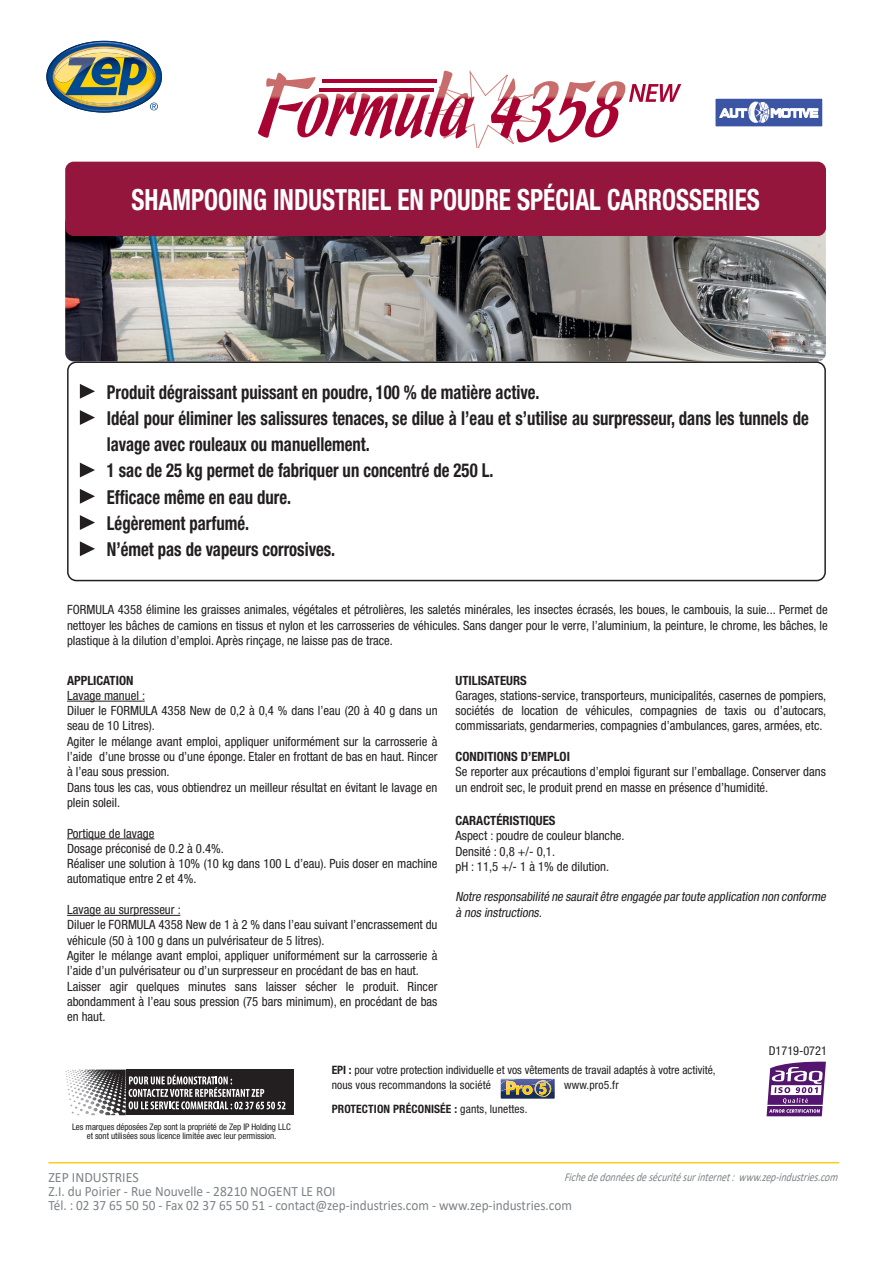
<style>
.page{position:relative;width:893px;height:1263px;background:#fff}
.page>*{position:absolute;margin:0;border:0;box-sizing:border-box;transform-origin:0 0}
.t1{font:700 condensed 29.25px "Helvetica Neue LT Std";color:#fff;scale:.86 1}
.t2{font:700 condensed 19.2px/26.2px "Helvetica Neue LT Std";color:#231f20;scale:.87 1}
.t3{font:14.25px/14.2px "Calibri";color:#7e8387}
.t4{font:condensed 12.75px/15.3px "Helvetica Neue LT Std";color:#231f20}
.t5{font:italic condensed 12.75px/15.3px "Helvetica Neue LT Std";color:#231f20}
.t6{font:700 condensed 12.75px "Helvetica Neue LT Std";color:#231f20}
.t7{font:condensed 12.3px "Helvetica Neue LT Std";color:#231f20}
.t8{font:italic 12px "Calibri";color:#7e8387;scale:.82 1}
.t9{font:condensed 11.55px/15px "Helvetica Neue LT Std";color:#231f20}
.t10{font:700 condensed 11.55px "Helvetica Neue LT Std";letter-spacing:.01em;color:#231f20}
.t11{font:condensed 9px/9px "Helvetica Neue LT Std";letter-spacing:-.005em;color:#231f20;text-align:center}
.s1{font-weight:700}
.s2{font-weight:400}
</style>
<div class="page">
<hr style="left:48px;top:1162px;width:791px;height:1px;background:#fecc18">
<svg style="left:150px;top:103px;width:8px;height:7px"></svg>
<img style="left:90px;top:41px;width:28px;height:1px">
<img style="left:46px;top:69px;width:2px;height:16px">
<img style="left:161px;top:70px;width:1px;height:13px">
<img style="left:79px;top:108px;width:50px;height:5px">
<img style="left:48px;top:61px;width:4px;height:31px">
<img style="left:80px;top:107px;width:48px;height:4px">
<img style="left:74px;top:42px;width:60px;height:4px">
<img style="left:52px;top:46px;width:104px;height:61px">
<img style="left:54px;top:77px;width:11px;height:6px">
<svg style="left:92px;top:46px;width:12px;height:1px"></svg>
<svg style="left:48px;top:65px;width:7px;height:13px"></svg>
<img style="left:54px;top:48px;width:99px;height:29px">
<svg style="left:65px;top:54px;width:96px;height:42px;background:#72846b"></svg>
<img style="left:65px;top:230px;width:761px;height:131px">
<svg style="left:766px;top:1061px;width:60px;height:56px"></svg>
<hr style="left:767px;top:1105px;width:56px;height:1px;background:#fff">
<div style="left:126px;top:1069px;width:167px;height:46px;background:#231f20"></div>
<svg style="left:79px;top:1069px;width:206px;height:46px"></svg>
<svg style="left:501px;top:1079px;width:54px;height:20px"></svg>
<img style="left:501px;top:1079px;width:24px;height:5px">
<div style="left:65px;top:162px;width:761px;height:74px;background:#94163d;border-radius:9px"></div>
<hr style="left:67px;top:701px;width:78px;height:1px;background:#231f20">
<hr style="left:67px;top:838px;width:87px;height:1px;background:#231f20">
<hr style="left:67px;top:915px;width:113px;height:1px;background:#231f20">
<svg style="left:80px;top:384px;width:15px;height:15px"></svg>
<svg style="left:80px;top:410px;width:15px;height:15px"></svg>
<svg style="left:80px;top:463px;width:15px;height:14px"></svg>
<svg style="left:80px;top:489px;width:15px;height:15px"></svg>
<svg style="left:80px;top:515px;width:15px;height:15px"></svg>
<svg style="left:80px;top:541px;width:15px;height:15px"></svg>
<div style="left:67px;top:361px;width:759px;height:220px;border:2px solid #231f20;border-radius:9px"></div>
<svg style="left:258px;top:71px;width:423px;height:76px"></svg>
<div style="left:715px;top:98px;width:108px;height:29px;background:#3c54a4"></div>
<div style="left:715px;top:98px;width:108px;height:29px;border:1px solid #fff"></div>
<svg style="left:719px;top:101px;width:99px;height:22px"></svg>
<h1 class="t1" style="left:131px;top:182px;width:732px">SHAMPOOING INDUSTRIEL EN POUDRE SPÉCIAL CARROSSERIES</h1>
<p class="t2" style="left:107px;top:378px;width:808px">Produit dégraissant puissant en poudre, 100 % de matière active.<br>Idéal pour éliminer les salissures tenaces, se dilue à l’eau et s’utilise au surpresseur, dans les tunnels de lavage avec rouleaux ou manuellement.<br>1 sac de 25 kg permet de fabriquer un concentré de 250 L.<br>Efficace même en eau dure.<br>Légèrement parfumé.<br>N’émet pas de vapeurs corrosives.</p>
<p class="t4" style="left:67px;top:602px;width:762px;text-align:justify">FORMULA 4358 élimine les graisses animales, végétales et pétrolières, les saletés minérales, les insectes écrasés, les boues, le cambouis, la suie... Permet de nettoyer les bâches de camions en tissus et nylon et les carrosseries de véhicules. Sans danger pour le verre, l’aluminium, la peinture, le chrome, les bâches, le plastique à la dilution d’emploi. Après rinçage, ne laisse pas de trace.</p>
<p class="t6" style="left:67px;top:672px;width:68px">APPLICATION</p>
<p class="t4" style="left:67px;top:688px;width:372px">Lavage manuel :<br>Diluer le FORMULA 4358 New de 0,2 à 0,4 % dans l’eau (20 à 40 g dans un seau de 10 Litres).<br>Agiter le mélange avant emploi, appliquer uniformément sur la carrosserie à l’aide d’une brosse ou d’une éponge. Etaler en frottant de bas en haut. Rincer à l’eau sous pression.<br>Dans tous les cas, vous obtiendrez un meilleur résultat en évitant le lavage en plein soleil.</p>
<p class="t4" style="left:67px;top:825px;width:372px">Portique de lavage<br>Dosage préconisé de 0.2 à 0.4%.<br>Réaliser une solution à 10% (10 kg dans 100 L d’eau). Puis doser en machine automatique entre 2 et 4%.</p>
<p class="t4" style="left:67px;top:902px;width:372px">Lavage au surpresseur :<br>Diluer le FORMULA 4358 New de 1 à 2 % dans l’eau suivant l’encrassement du véhicule (50 à 100 g dans un pulvérisateur de 5 litres).<br>Agiter le mélange avant emploi, appliquer uniformément sur la carrosserie à l’aide d’un pulvérisateur ou d’un surpresseur en procédant de bas en haut.<br>Laisser agir quelques minutes sans laisser sécher le produit. Rincer abondamment à l’eau sous pression (75 bars minimum), en procédant de bas en haut.</p>
<p class="t6" style="left:455px;top:672px;width:73px">UTILISATEURS</p>
<p class="t4" style="left:455px;top:688px;width:372px;text-align:justify">Garages, stations-service, transporteurs, municipalités, casernes de pompiers, sociétés de location de véhicules, compagnies de taxis ou d’autocars, commissariats, gendarmeries, compagnies d’ambulances, gares, armées, etc.</p>
<p class="t6" style="left:455px;top:749px;width:116px">CONDITIONS D’EMPLOI</p>
<p class="t4" style="left:455px;top:764px;width:372px">Se reporter aux précautions d’emploi figurant sur l’emballage. Conserver dans un endroit sec, le produit prend en masse en présence d’humidité.</p>
<p class="t6" style="left:455px;top:813px;width:102px">CARACTÉRISTIQUES</p>
<p class="t4" style="left:455px;top:828px;width:171px">Aspect : poudre de couleur blanche.<br>Densité : 0,8 +/- 0,1.<br>pH : 11,5 +/- 1 à 1% de dilution.</p>
<p class="t5" style="left:455px;top:889px;width:374px">Notre responsabilité ne sauraitêtre engagée partoute application non conforme à nos instructions.</p>
<p class="t7" style="left:769px;top:1043px;width:60px">D1719-0721</p>
<p class="t9" style="left:332px;top:1063px;width:385px"><span class="s1">EPI :</span> pour votre protection individuelle et vos vêtements de travail adaptés à votre activité, nous vous recommandons la société</p>
<p class="t9" style="left:564px;top:1078px;width:56px">www.pro5.fr</p>
<p class="t11" style="left:72px;top:1122px;width:220px">Les marques déposées Zep sont la propriété de Zep IP Holding LLC et sont utilisées sous licence limitée avec leur permission.</p>
<p class="t10" style="left:332px;top:1102px;width:197px">PROTECTION PRÉCONISÉE : <span class="s2">gants, lunettes.</span></p>
<p class="t8" style="left:564px;top:1168px;width:340px">Fichededonnéesdesécuritésurinternet:www.zep-industries.com</p>
<p class="t3" style="left:48px;top:1169px;width:525px">ZEP INDUSTRIES<br>Z.I. du Poirier - Rue Nouvelle - 28210 NOGENT LE ROI<br>Tél. : 02 37 65 50 50 - Fax 02 37 65 50 51 - contact@zep-industries.com - www.zep-industries.com</p>
</div>
